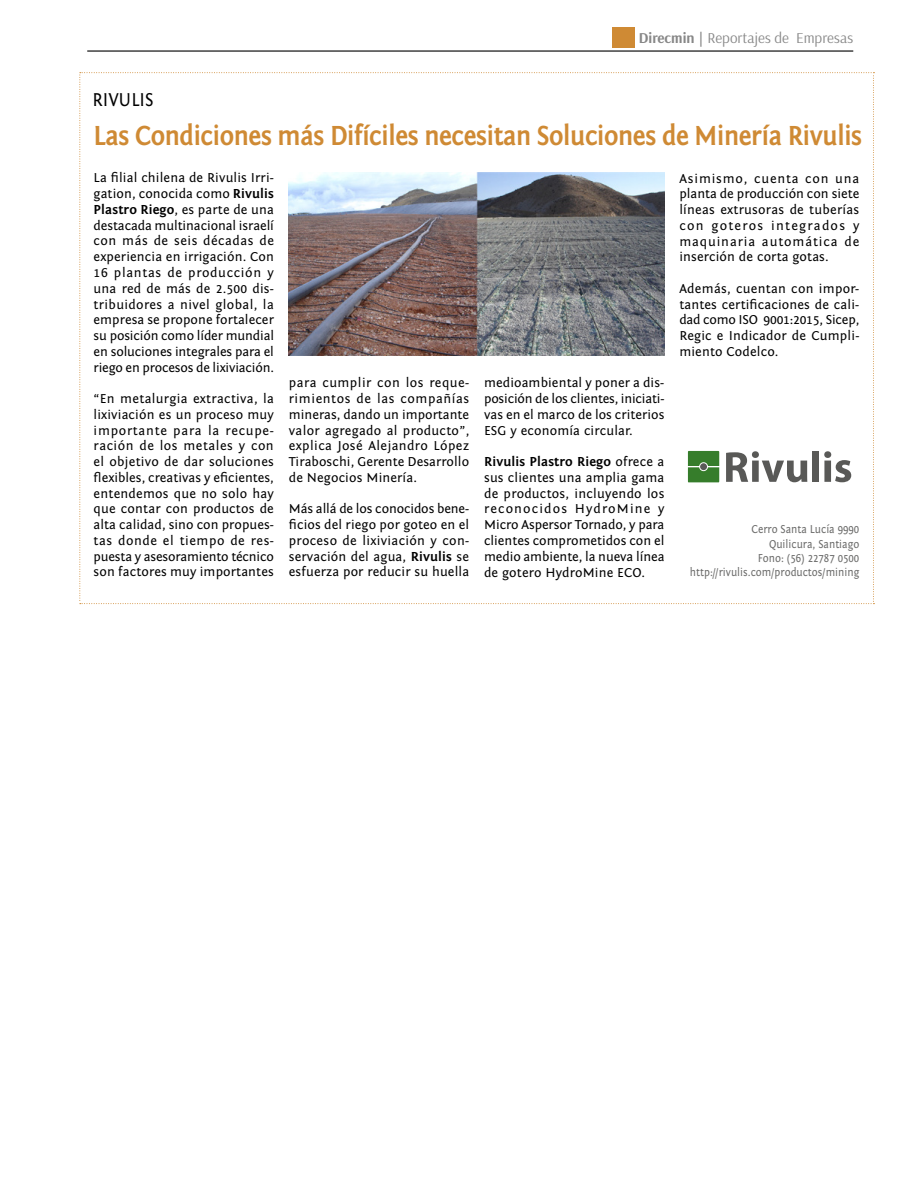
<style>
.page{position:relative;width:915px;height:1191px;background:#fff}
.page>*{position:absolute;margin:0;border:0;box-sizing:border-box;transform-origin:0 0}
.t1{font:700 28.5px "Fontin Sans";letter-spacing:-.015em;color:#cf8a34;scale:.9 1}
.t2{font:19.5px "Fontin Sans";color:#000;scale:.9 1}
.t3{font:15px "Arsenal";color:#878787}
.t4{font:13.5px/15.8px "Fontin Sans";letter-spacing:.01em;color:#000;text-align:justify}
.t5{font:12px/14.4px "Fontin Sans";color:#6b6b6a;text-align:right;scale:.9 1}
.s1{font-weight:700}
</style>
<div class="page">
<hr style="left:87px;top:50px;width:766px;height:2px;background:#000">
<div style="left:612px;top:27px;width:22px;height:20px;background:#cf8a34"></div>
<svg style="left:79px;top:72px;width:795px;height:532px"></svg>
<svg style="left:699px;top:463px;width:7px;height:7px"></svg>
<h2 class="t2" style="left:92px;top:89px;width:69px">RIVULIS</h2>
<p class="t3" style="left:638px;top:28px;width:216px"><span class="s1">Direcmin |</span> Reportajes de Empresas</p>
<h1 class="t1" style="left:94px;top:120px;width:855px">Las Condiciones más Difíciles necesitan Soluciones de Minería Rivulis</h1>
<p class="t4" style="left:94px;top:170px;width:182px">La filial chilena de Rivulis Irri&shy;gation, conocida como <span class="s1">Rivulis Plastro Riego</span>, es parte de una destacada multinacional israelí con más de seis décadas de experiencia en irrigación. Con 16 plantas de producción y una red de más de 2.500 dis&shy;tribuidores a nivel global, la empresa se propone fortalecer su posición como líder mundial en soluciones integrales para el riego en procesos de lixiviación.</p>
<p class="t4" style="left:94px;top:391px;width:182px">“En metalurgia extractiva, la lixiviación es un proceso muy importante para la recupe&shy;ración de los metales y con el objetivo de dar soluciones flexibles, creativas y eficientes, entendemos que no solo hay que contar con productos de alta calidad, sino con propues&shy;tas donde el tiempo de res&shy;puesta y asesoramiento técnico son factores muy importantes</p>
<p class="t4" style="left:679px;top:170px;width:181px">Asimismo, cuenta con una planta de producción con siete líneas extrusoras de tuberías con goteros integrados y maquinaria automática de inserción de corta gotas.</p>
<p class="t4" style="left:679px;top:281px;width:181px">Además, cuentan con impor&shy;tantes certificaciones de cali&shy;dad como ISO 9001:2015, Sicep, Regic e Indicador de Cumpli&shy;miento Codelco.</p>
<p class="t4" style="left:289px;top:375px;width:182px">para cumplir con los reque&shy;rimientos de las compañías mineras, dando un importante valor agregado al producto”, explica José Alejandro López Tiraboschi, Gerente Desarrollo de Negocios Minería.</p>
<p class="t4" style="left:289px;top:501px;width:182px">Más allá de los conocidos bene&shy;ficios del riego por goteo en el proceso de lixiviación y con&shy;servación del agua, <span class="s1">Rivulis</span> se esfuerza por reducir su huella</p>
<p class="t4" style="left:484px;top:375px;width:182px">medioambiental y poner a dis&shy;posición de los clientes, iniciati&shy;vas en el marco de los criterios ESG y economía circular.</p>
<p class="t4" style="left:484px;top:454px;width:182px"><span class="s1">Rivulis Plastro Riego</span> ofrece a sus clientes una amplia gama de productos, incluyendo los reconocidos HydroMine y Micro Aspersor Tornado, y para clientes comprometidos con el medio ambiente, la nueva línea de gotero HydroMine ECO.</p>
<p class="t5" style="left:689px;top:522px;width:189px">Cerro Santa Lucía 9990<br>Quilicura, Santiago<br>Fono: (56) 22787 0500 http://rivulis.com/productos/mining</p>
</div>
